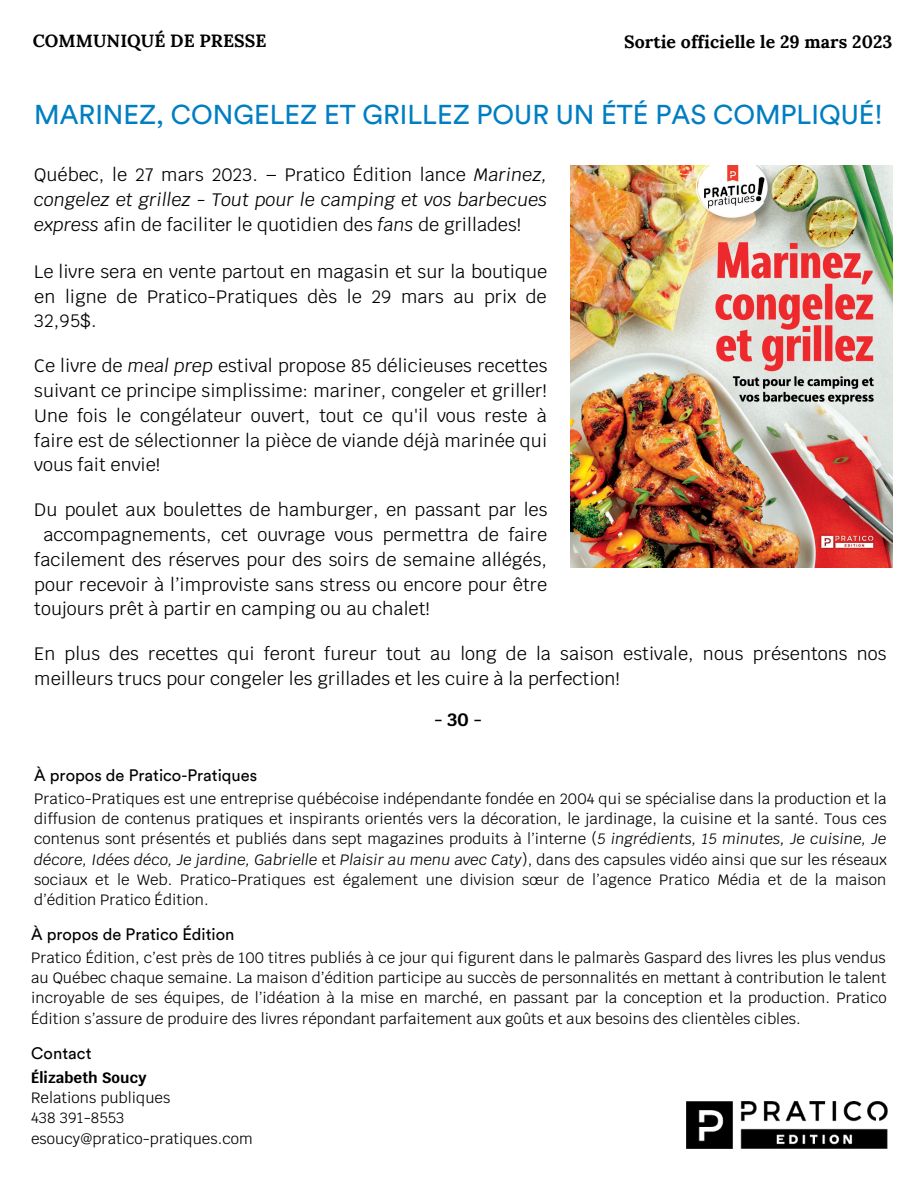
<style>
.page{position:relative;width:918px;height:1188px;background:#fff}
.page>*{position:absolute;margin:0;border:0;box-sizing:border-box;transform-origin:0 0}
.t1{font:27px "Circular Std";color:#007ec3}
.t2{font:18px/24.8px "Krub";letter-spacing:.005em;color:#000;text-align:justify}
.t3{font:700 18px "Krub";color:#000}
.t4{font:700 17.7px "Lora";letter-spacing:.005em;color:#000}
.t5{font:16.5px "Circular Std";color:#000}
.t6{font:15px/20.2px "Krub";letter-spacing:.005em;color:#000;text-align:justify}
.t7{font:700 15px "Krub";letter-spacing:.005em;color:#000}
.s1{font-style:italic}
</style>
<div class="page">
<img style="left:686px;top:1101px;width:201px;height:47px">
<img style="left:570px;top:165px;width:322px;height:403px">
<p class="t4" style="left:33px;top:29px;width:235px">COMMUNIQUÉ DE PRESSE</p>
<p class="t4" style="left:624px;top:30px;width:270px">Sortie officielle le 29 mars 2023</p>
<h1 class="t1" style="left:34px;top:102px;width:850px">MARINEZ, CONGELEZ ET GRILLEZ POUR UN ÉTÉ PAS COMPLIQUÉ!</h1>
<p class="t2" style="left:34px;top:162px;width:515px">Québec, le 27 mars 2023. – Pratico Édition lance <span class="s1">Marinez, congelez et grillez - Tout pour le camping et vos barbecues express</span> afin de faciliter le quotidien des <span class="s1">fans</span> de grillades!</p>
<p class="t2" style="left:34px;top:259px;width:515px">Le livre sera en vente partout en magasin et sur la boutique en ligne de Pratico-Pratiques dès le 29 mars au prix de 32,95$.</p>
<p class="t2" style="left:34px;top:354px;width:515px">Ce livre de <span class="s1">meal prep</span> estival propose 85 délicieuses recettes suivant ce principe simplissime: mariner, congeler et griller!<br>Une fois le congélateur ouvert, tout ce qu'il vous reste à faire est de sélectionner la pièce de viande déjà marinée qui vous fait envie!</p>
<p class="t2" style="left:34px;top:498px;width:515px">Du poulet aux boulettes de hamburger, en passant par les</p>
<p class="t2" style="left:43px;top:522px;width:505px">accompagnements, cet ouvrage vous permettra de faire</p>
<p class="t2" style="left:34px;top:547px;width:514px">facilement des réserves pour des soirs de semaine allégés,</p>
<p class="t2" style="left:34px;top:572px;width:515px">pour recevoir à l’improviste sans stress ou encore pour être</p>
<p class="t2" style="left:34px;top:597px;width:397px">toujours prêt à partir en camping ou au chalet!</p>
<p class="t2" style="left:34px;top:641px;width:854px">En plus des recettes qui feront fureur tout au long de la saison estivale, nous présentons nos meilleurs trucs pour congeler les grillades et les cuire à la perfection!</p>
<p class="t3" style="left:434px;top:708px;width:49px">-30-</p>
<p class="t5" style="left:34px;top:768px;width:224px">À propos de Pratico-Pratiques</p>
<p class="t6" style="left:34px;top:788px;width:854px">Pratico-Pratiques est une entreprise québécoise indépendante fondée en 2004 qui se spécialise dans la production et la diffusion de contenus pratiques et inspirants orientés vers la décoration, le jardinage, la cuisine et la santé. Tous ces contenus sont présentés et publiés dans sept magazines produits à l’interne (<span class="s1">5 ingrédients, 15 minutes, Je cuisine, Je décore, Idées déco, Je jardine, Gabrielle</span> et <span class="s1">Plaisir au menu avec Caty</span>), dans des capsules vidéo ainsi que sur les réseaux sociaux et le Web. Pratico-Pratiques est également une division sœur de l’agence Pratico Média et de la maison d’édition Pratico Édition.</p>
<p class="t5" style="left:31px;top:927px;width:205px">À propos de Pratico Édition</p>
<p class="t6" style="left:31px;top:947px;width:857px">Pratico Édition, c’est près de 100 titres publiés à ce jour qui figurent dans le palmarès Gaspard des livres les plus vendus au Québec chaque semaine. La maison d’édition participe au succès de personnalités en mettant à contribution le talent incroyable de ses équipes, de l’idéation à la mise en marché, en passant par la conception et la production. Pratico Édition s’assure de produire des livres répondant parfaitement aux goûts et aux besoins des clientèles cibles.</p>
<p class="t5" style="left:31px;top:1045px;width:62px">Contact</p>
<p class="t7" style="left:31px;top:1068px;width:117px">Élizabeth Soucy</p>
<p class="t6" style="left:31px;top:1088px;width:223px;text-align:left">Relations publiques<br>438 391-8553 esoucy@pratico-pratiques.com</p>
</div>
